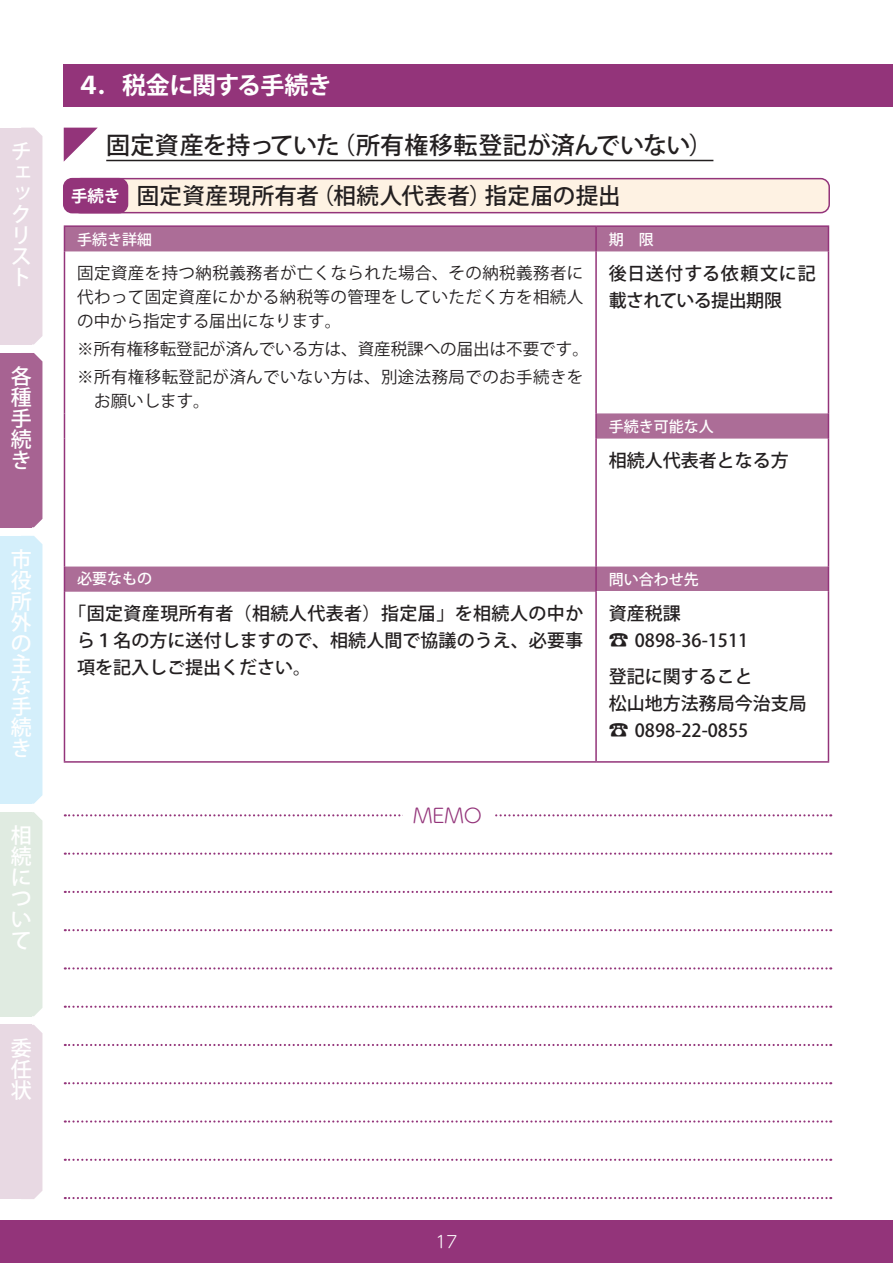
<style>
.page{position:relative;width:893px;height:1263px;background:#fff}
.page>*{position:absolute;margin:0;border:0;box-sizing:border-box;transform-origin:0 0}
.t1{font:24px "Koz Go Pro Medium 90 msp RKSJ H";letter-spacing:-.005em;color:#231f20}
.t2{font:24px "Koz Go Pro Bold 90 msp RKSJ H";letter-spacing:-.03em;color:#fff}
.t3{font:22.5px "Koz Go Pro Medium 90 msp RKSJ H";letter-spacing:.015em;color:#231f20}
.t4{font:21px/21px "Koz Go Pro Medium 90 msp RKSJ H";color:#fff;text-align:justify}
.t5{font:19.5px "UD Shin M Go Pr 6 N Light 90 msp RKSJ H";color:#93347a}
.t6{font:18px/27px "Koz Go Pro Medium 90 msp RKSJ H";color:#231f20}
.t7{font:16.5px/24px "Koz Go Pro Regular 90 msp RKSJ H";letter-spacing:.025em;color:#231f20;text-align:justify}
.t8{font:16.5px "UD Shin M Go Pr 6 N Light 90 msp RKSJ H";color:#fff}
.t9{font:15px "Koz Go Pro Medium 90 msp RKSJ H";color:#fff}
.s1{font-family:"Koz Go Pro Bold 90 msp RKSJ H";font-size:16.5px;color:#fff}
.s2{font-size:19.8px}
</style>
<div class="page">
<div style="left:0;top:1220px;width:893px;height:43px;background:#93347a"></div>
<hr style="left:106px;top:160px;width:607px;height:1px;background:#231f20">
<div style="left:72px;top:179px;width:757px;height:34px;background:#fef2e3;border-radius:9px"></div>
<div style="left:71px;top:178px;width:759px;height:35px;border:2px solid #93347a;border-radius:9px"></div>
<div style="left:64px;top:179px;width:64px;height:34px;background:#93347a;border-radius:9px"></div>
<div style="left:63px;top:178px;width:65px;height:35px;border:2px solid #93347a;border-radius:9px"></div>
<div style="left:65px;top:227px;width:763px;height:365px;background:#ac6d97"></div>
<svg style="left:65px;top:252px;width:530px;height:509px"></svg>
<svg style="left:597px;top:252px;width:231px;height:314px"></svg>
<hr style="left:64px;top:252px;width:1px;height:161px;background:#93347a">
<svg style="left:64px;top:413px;width:1px;height:26px"></svg>
<hr style="left:64px;top:439px;width:1px;height:127px;background:#93347a">
<svg style="left:64px;top:566px;width:1px;height:26px"></svg>
<hr style="left:64px;top:592px;width:1px;height:169px;background:#93347a">
<hr style="left:64px;top:761px;width:532px;height:2px;background:#93347a">
<hr style="left:595px;top:252px;width:2px;height:161px;background:#93347a">
<hr style="left:828px;top:252px;width:1px;height:161px;background:#93347a">
<hr style="left:595px;top:413px;width:2px;height:26px;background:#93347a">
<svg style="left:828px;top:413px;width:1px;height:26px"></svg>
<hr style="left:595px;top:439px;width:2px;height:127px;background:#93347a">
<hr style="left:828px;top:439px;width:1px;height:127px;background:#93347a">
<hr style="left:595px;top:566px;width:2px;height:26px;background:#93347a">
<svg style="left:828px;top:566px;width:1px;height:26px"></svg>
<hr style="left:595px;top:592px;width:2px;height:169px;background:#93347a">
<hr style="left:828px;top:592px;width:1px;height:169px;background:#93347a">
<hr style="left:596px;top:761px;width:233px;height:2px;background:#93347a">
<hr style="left:64px;top:225px;width:532px;height:2px;background:#93347a">
<svg style="left:64px;top:227px;width:1px;height:25px"></svg>
<hr style="left:596px;top:225px;width:233px;height:2px;background:#93347a">
<hr style="left:595px;top:227px;width:2px;height:25px;background:#93347a">
<svg style="left:828px;top:227px;width:1px;height:25px"></svg>
<svg style="left:65px;top:814px;width:766px;height:2px"></svg>
<svg style="left:65px;top:853px;width:766px;height:2px"></svg>
<svg style="left:65px;top:891px;width:766px;height:2px"></svg>
<svg style="left:65px;top:929px;width:766px;height:2px"></svg>
<svg style="left:65px;top:967px;width:766px;height:3px"></svg>
<svg style="left:65px;top:1006px;width:766px;height:2px"></svg>
<div style="left:403px;top:803px;width:89px;height:25px;background:#fff"></div>
<svg style="left:65px;top:1044px;width:766px;height:2px"></svg>
<svg style="left:65px;top:1082px;width:766px;height:2px"></svg>
<svg style="left:65px;top:1120px;width:766px;height:3px"></svg>
<svg style="left:65px;top:1159px;width:766px;height:2px"></svg>
<svg style="left:65px;top:1197px;width:766px;height:2px"></svg>
<div style="left:64px;top:64px;width:829px;height:42px;background:#93347a"></div>
<svg style="left:64px;top:128px;width:34px;height:34px"></svg>
<div style="left:32px;top:128px;width:10px;height:216px;background:#e8d9e3"></div>
<div style="left:0;top:128px;width:32px;height:216px;background:#e8d9e3"></div>
<div style="left:32px;top:353px;width:10px;height:174px;background:#a76392"></div>
<div style="left:0;top:353px;width:32px;height:174px;background:#a76392"></div>
<div style="left:32px;top:536px;width:10px;height:268px;background:#d4effb"></div>
<div style="left:0;top:536px;width:32px;height:268px;background:#d4effb"></div>
<div style="left:32px;top:1025px;width:10px;height:174px;background:#e8d9e3"></div>
<div style="left:0;top:1025px;width:32px;height:174px;background:#e8d9e3"></div>
<div style="left:32px;top:812px;width:10px;height:204px;background:#e0ebe1"></div>
<div style="left:0;top:812px;width:32px;height:204px;background:#e0ebe1"></div>
<p class="t4" style="left:11px;top:143px;width:21px;text-align:left">チェックリスト</p>
<p class="t4" style="left:11px;top:369px;width:22px">各種手続き</p>
<p class="t4" style="left:11px;top:552px;width:22px">市役所外の主な手続き</p>
<p class="t4" style="left:11px;top:828px;width:22px">相続について</p>
<p class="t4" style="left:11px;top:1040px;width:22px">委任状</p>
<h1 class="t2" style="left:76px;top:76px;width:257px">４．税金に関する手続き</h1>
<h1 class="t1" style="left:106px;top:136px;width:608px">固定資産を持っていた（所有権移転登記が済んでいない）</h1>
<p class="t3" style="left:71px;top:187px;width:551px"><span class="s1">手続き</span> 固定資産現所有者（相続人代表者）指定届の提出</p>
<p class="t9" style="left:77px;top:233px;width:76px">手続き詳細</p>
<p class="t9" style="left:609px;top:233px;width:46px">期　限</p>
<p class="t7" style="left:77px;top:263px;width:508px">固定資産を持つ納税義務者が亡くなられた場合、その納税義務者に代わって固定資産にかかる納税等の管理をしていただく方を相続人の中から指定する届出になります。</p>
<p class="t7" style="left:77px;top:337px;width:513px;line-height:28.2px">※所有権移転登記が済んでいる方は、資産税課への届出は不要です。※所有権移転登記が済んでいない方は、別途法務局でのお手続きを</p>
<p class="t7" style="left:94px;top:392px;width:117px">お願いします。</p>
<p class="t6" style="left:609px;top:262px;width:208px">後日送付する依頼文に記載されている提出期限</p>
<p class="t9" style="left:609px;top:420px;width:106px">手続き可能な人</p>
<p class="t6" style="left:609px;top:450px;width:181px">相続人代表者となる方</p>
<p class="t9" style="left:77px;top:573px;width:76px">必要なもの</p>
<p class="t9" style="left:609px;top:574px;width:91px">問い合わせ先</p>
<p class="t6" style="left:77px;top:603px;width:507px;text-align:justify;text-indent:-9px">「固定資産現所有者（相続人代表者）指定届」を相続人の中から１名の方に送付しますので、相続人間で協議のうえ、必要事項を記入しご提出ください。</p>
<p class="t6" style="left:609px;top:603px;width:141px">資産税課<br><span class="s2">☎</span> 0898-36-1511</p>
<p class="t6" style="left:609px;top:665px;width:199px">登記に関すること<br>松山地方法務局今治支局<span class="s2">☎</span> 0898-22-0855</p>
<p class="t5" style="left:413px;top:808px;width:70px">MEMO</p>
<p class="t8" style="left:436px;top:1235px;width:23px">17</p>
</div>
